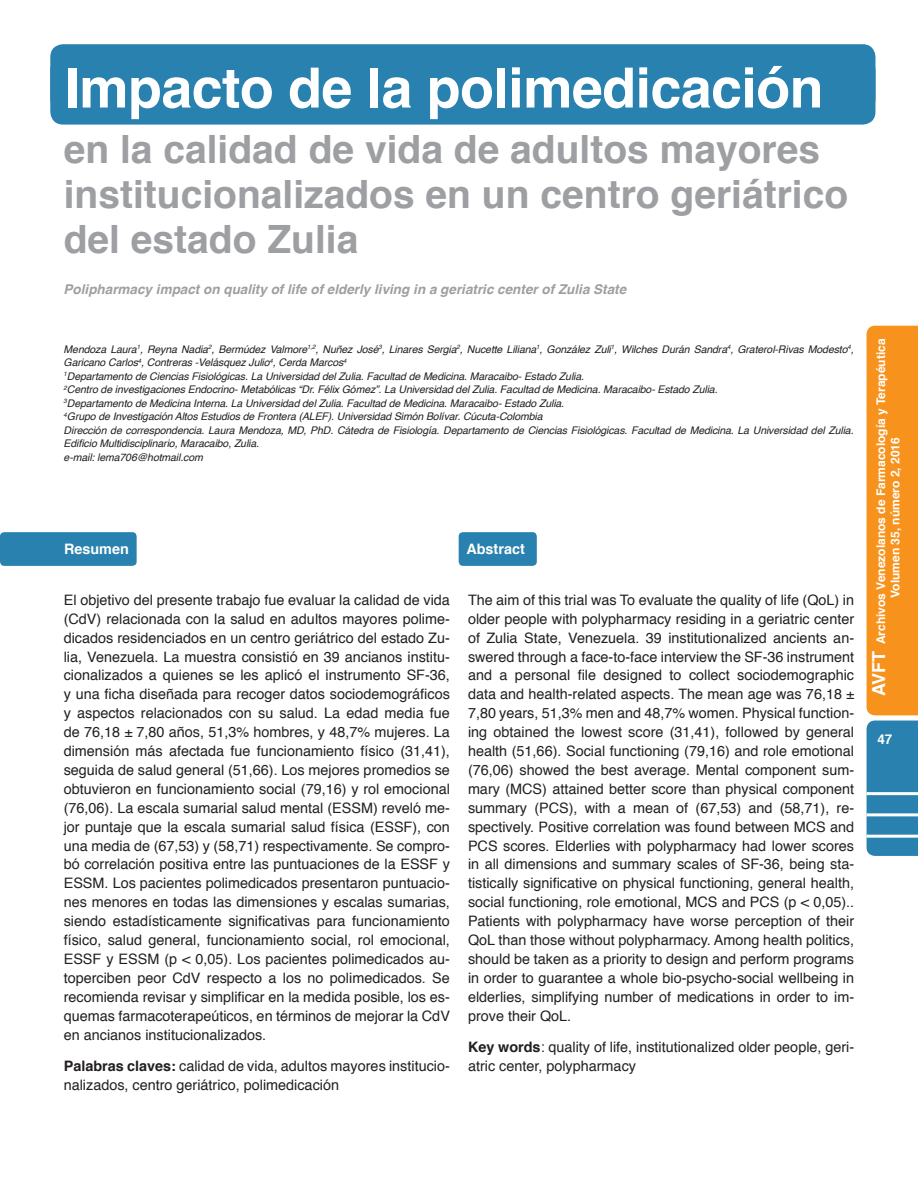
<style>
.page{position:relative;width:918px;height:1188px;background:#fff}
.page>*{position:absolute;margin:0;border:0;box-sizing:border-box;transform-origin:0 0}
.t1{font:700 55.5px "Helvetica";letter-spacing:-.01em;color:#fff}
.t2{font:700 39px/45px "Helvetica";color:#9d9fa2}
.t3{font:14.4px/18.9px "Helvetica";color:#231f20;text-align:justify}
.t4{font:700 14.4px "Helvetica";color:#fff}
.t5{font:italic 700 13.5px "Helvetica";color:#9d9fa2}
.t6{font:700 13.5px "Helvetica";color:#fff}
.t7{font:700 12px/14.4px "Helvetica";color:#fff;text-align:center}
.t8{font:italic 10.5px/13.5px "Helvetica";letter-spacing:-.01em;color:#231f20}
.s1{font-weight:700}
.s2{font-size:18px}
</style>
<div class="page">
<div style="left:867px;top:721px;width:51px;height:135px;background:#2881ae"></div>
<div style="left:867px;top:326px;width:51px;height:389px;background:#f7931d"></div>
<hr style="left:867px;top:835px;width:51px;height:3px;background:#fff">
<hr style="left:867px;top:813px;width:51px;height:3px;background:#fff">
<hr style="left:867px;top:792px;width:51px;height:3px;background:#fff">
<div style="left:50px;top:44px;width:825px;height:68px;background:#2881ae;border-radius:13px"></div>
<div style="left:50px;top:57px;width:825px;height:68px;background:#2881ae;border-radius:13px"></div>
<div style="left:0;top:532px;width:137px;height:34px;background:#2881ae;border-radius:4px"></div>
<div style="left:459px;top:532px;width:78px;height:34px;background:#2881ae;border-radius:4px"></div>
<p class="t1" style="left:64px;top:43px;width:761px">Impacto de la polimedicación</p>
<p class="t2" style="left:64px;top:127px;width:786px">en la calidad de vida de adultos mayores institucionalizados en un centro geriátrico del estado Zulia</p>
<p class="t5" style="left:64px;top:279px;width:564px">Polipharmacy impact on quality of life of elderly living in a geriatric center of Zulia State</p>
<p class="t8" style="left:64px;top:343px;width:792px">Mendoza Laura<sup>1</sup>, Reyna Nadia<sup>2</sup>, Bermúdez Valmore<sup>1,2</sup>, Nuñez José<sup>3</sup>, Linares Sergia<sup>2</sup>, Nucette Liliana<sup>1</sup>, González Zuli<sup>1</sup>, Wilches Durán Sandra<sup>4</sup>, Graterol-Rivas Modesto<sup>4</sup>,<br>Garicano Carlos<sup>4</sup>, Contreras -Velásquez Julio<sup>4</sup>, Cerda Marcos<sup>4</sup></p>
<p class="t8" style="left:64px;top:370px;width:522px"><sup>1</sup>Departamento de Ciencias Fisiológicas. La Universidad del Zulia. Facultad de Medicina. Maracaibo- Estado Zulia.</p>
<p class="t8" style="left:64px;top:383px;width:655px"><sup>2</sup>Centro de investigaciones Endocrino- Metabólicas “Dr. Félix Gómez”. La Universidad del Zulia. Facultad de Medicina. Maracaibo- Estado Zulia.</p>
<p class="t8" style="left:64px;top:397px;width:502px"><sup>3</sup>Departamento de Medicina Interna. La Universidad del Zulia. Facultad de Medicina. Maracaibo- Estado Zulia.</p>
<p class="t8" style="left:64px;top:410px;width:481px"><sup>4</sup>Grupo de Investigación Altos Estudios de Frontera (ALEF). Universidad Simón Bolívar. Cúcuta-Colombia</p>
<p class="t8" style="left:64px;top:424px;width:791px">Dirección de correspondencia. Laura Mendoza, MD, PhD. Cátedra de Fisiología. Departamento de Ciencias Fisiológicas. Facultad de Medicina. La Universidad del Zulia.<br>Edificio Multidisciplinario, Maracaibo, Zulia.</p>
<p class="t8" style="left:64px;top:451px;width:141px">e-mail: lema706@hotmail.com</p>
<p class="t4" style="left:64px;top:537px;width:66px">Resumen</p>
<p class="t3" style="left:64px;top:591px;width:388px">El objetivo del presente trabajo fue evaluar la calidad de vida (CdV) relacionada con la salud en adultos mayores polime&shy;dicados residenciados en un centro geriátrico del estado Zu&shy;lia, Venezuela. La muestra consistió en 39 ancianos institu&shy;cionalizados a quienes se les aplicó el instrumento SF-36, y una ficha diseñada para recoger datos sociodemográficos y aspectos relacionados con su salud. La edad media fue de 76,18 ± 7,80 años, 51,3% hombres, y 48,7% mujeres. La dimensión más afectada fue funcionamiento físico (31,41), seguida de salud general (51,66). Los mejores promedios se obtuvieron en funcionamiento social (79,16) y rol emocional (76,06). La escala sumarial salud mental (ESSM) reveló me&shy;jor puntaje que la escala sumarial salud física (ESSF), con una media de (67,53) y (58,71) respectivamente. Se compro&shy;bó correlación positiva entre las puntuaciones de la ESSF y ESSM. Los pacientes polimedicados presentaron puntuacio&shy;nes menores en todas las dimensiones y escalas sumarias, siendo estadísticamente significativas para funcionamiento físico, salud general, funcionamiento social, rol emocional, ESSF y ESSM (p &lt; 0,05). Los pacientes polimedicados au&shy;toperciben peor CdV respecto a los no polimedicados. Se recomienda revisar y simplificar en la medida posible, los es&shy;quemas farmacoterapeúticos, en términos de mejorar la CdV en ancianos institucionalizados.</p>
<p class="t3" style="left:64px;top:1057px;width:388px"><span class="s1">Palabras claves:</span> calidad de vida, adultos mayores institucio&shy;nalizados, centro geriátrico, polimedicación</p>
<p class="t4" style="left:466px;top:537px;width:60px">Abstract</p>
<p class="t3" style="left:468px;top:591px;width:388px">The aim of this trial was To evaluate the quality of life (QoL) in older people with polypharmacy residing in a geriatric center of Zulia State, Venezuela. 39 institutionalized ancients an&shy;swered through a face-to-face interview the SF-36 instrument and a personal file designed to collect sociodemographic data and health-related aspects. The mean age was 76,18 ± 7,80 years, 51,3% men and 48,7% women. Physical function&shy;ing obtained the lowest score (31,41), followed by general health (51,66). Social functioning (79,16) and role emotional (76,06) showed the best average. Mental component sum&shy;mary (MCS) attained better score than physical component summary (PCS), with a mean of (67,53) and (58,71), re&shy;spectively. Positive correlation was found between MCS and PCS scores. Elderlies with polypharmacy had lower scores in all dimensions and summary scales of SF-36, being sta&shy;tistically significative on physical functioning, general health, social functioning, role emotional, MCS and PCS (p &lt; 0,05)..<br>Patients with polypharmacy have worse perception of their QoL than those without polypharmacy. Among health politics, should be taken as a priority to design and perform programs in order to guarantee a whole bio-psycho-social wellbeing in elderlies, simplifying number of medications in order to im&shy;prove their QoL.</p>
<p class="t3" style="left:468px;top:1038px;width:388px"><span class="s1">Key words</span>: quality of life, institutionalized older people, geri&shy;atric center, polypharmacy</p>
<p class="t7" style="left:874px;top:696px;width:359px;rotate:-90deg"><span class="s2">AVFT</span> Archivos Venezolanos de Farmacología y Terapéutica<br>Volumen 35, número 2, 2016</p>
<p class="t6" style="left:877px;top:729px;width:17px">47</p>
</div>
